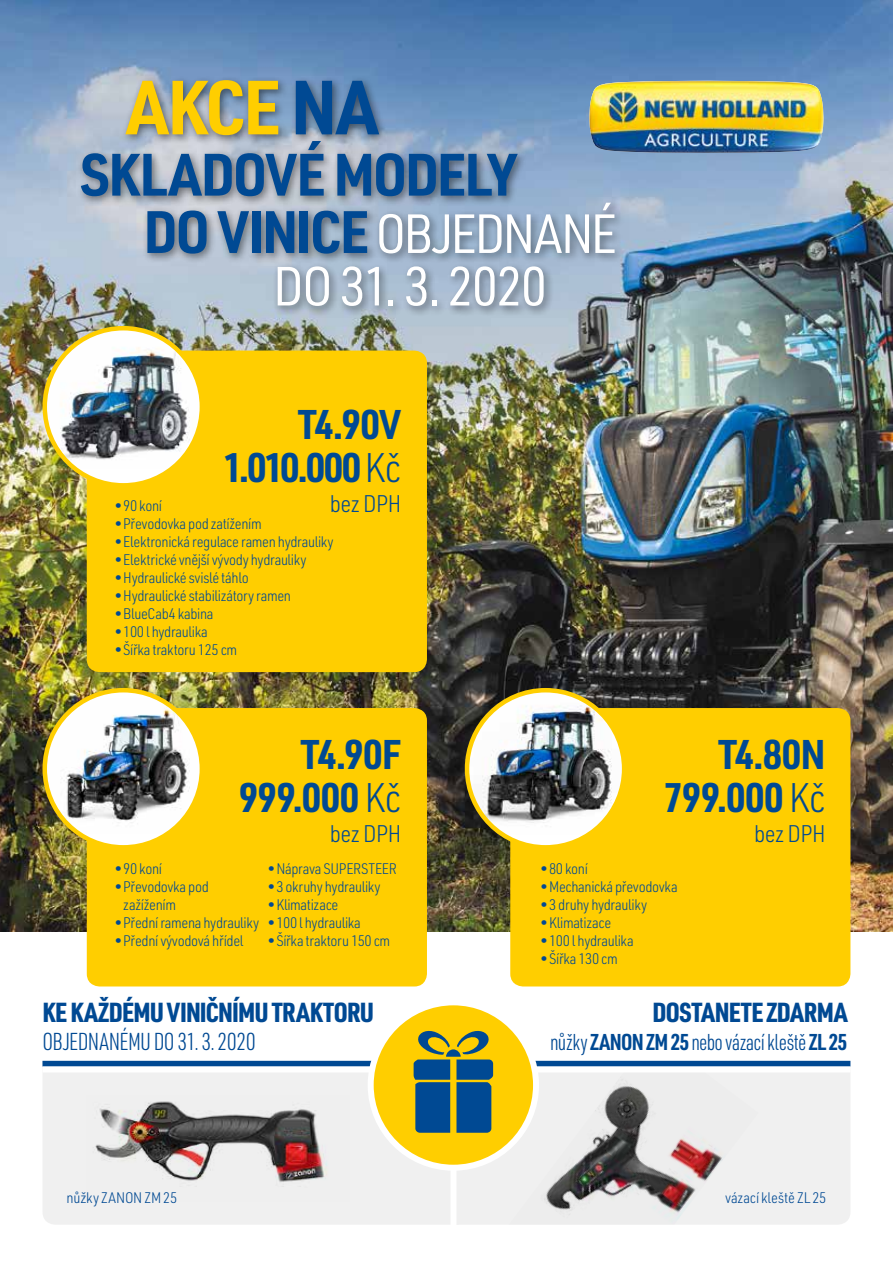
<style>
.page{position:relative;width:893px;height:1263px;background:#fff}
.page>*{position:absolute;margin:0;border:0;box-sizing:border-box;transform-origin:0 0}
.t1{font:700 75px "URWDIN Semi Cond";letter-spacing:-.005em;color:#ffce00}
.t2{font:700 58.5px "URWDIN Semi Cond";letter-spacing:-.03em;color:#004993}
.t3{font:54px/52.5px "URWDIN Semi Cond";letter-spacing:-.035em;color:#fff}
.t4{font:700 40.65px "URWDIN Semi Cond";letter-spacing:-.025em;color:#004993}
.t5{font:700 40.5px "URWDIN Semi Cond";letter-spacing:-.015em;color:#004993}
.t6{font:900 27px "URWDIN Cond";letter-spacing:-.015em;color:#004993}
.t7{font:300 24px "URWDIN Cond";letter-spacing:-.03em;color:#004993}
.t8{font:300 23.55px "URWDIN Semi Cond";letter-spacing:-.025em;color:#004993}
.t9{font:300 22.5px "URWDIN Cond";letter-spacing:-.025em;color:#004993}
.t10{font:300 15px/18px "URWDIN Semi Cond";letter-spacing:-.025em;color:#004993}
.t11{font:300 15px "URWDIN Semi Cond";letter-spacing:-.005em;color:#004993}
.s1{color:#004993}
.s2{font-weight:700;font-size:58.5px;color:#004993}
.s3{font-weight:300}
.s4{font-weight:700}
</style>
<div class="page">
<div style="left:43px;top:1073px;width:407px;height:152px;background:#f0f0f0"></div>
<div style="left:457px;top:1073px;width:393px;height:152px;background:#f0f0f0"></div>
<img style="left:507px;top:1073px;width:251px;height:152px">
<img style="left:0;top:0;width:893px;height:931px">
<div style="left:87px;top:351px;width:340px;height:321px;background:#ffce00;border-radius:13px"></div>
<div style="left:87px;top:708px;width:340px;height:278px;background:#ffce00;border-radius:13px"></div>
<div style="left:77px;top:75px;width:548px;height:242px;background:#000;opacity:.5"></div>
<img style="left:589px;top:81px;width:234px;height:72px">
<img style="left:87px;top:1095px;width:262px;height:106px">
<svg style="left:45px;top:328px;width:157px;height:157px"></svg>
<img style="left:45px;top:331px;width:157px;height:138px">
<div style="left:43px;top:326px;width:161px;height:162px;border:4px solid #ffce00;border-radius:50%"></div>
<svg style="left:45px;top:690px;width:157px;height:157px"></svg>
<img style="left:45px;top:698px;width:157px;height:135px">
<div style="left:43px;top:688px;width:161px;height:161px;border:4px solid #ffce00;border-radius:50%"></div>
<div style="left:510px;top:708px;width:340px;height:278px;background:#ffce00;border-radius:13px"></div>
<svg style="left:467px;top:690px;width:157px;height:157px"></svg>
<img style="left:467px;top:690px;width:157px;height:144px">
<div style="left:465px;top:688px;width:161px;height:161px;border:4px solid #ffce00;border-radius:50%"></div>
<div style="left:42px;top:1060px;width:808px;height:6px;background:#004993"></div>
<div style="left:371px;top:1002px;width:165px;height:166px;background:#ffce00;border-radius:50%"></div>
<div style="left:368px;top:999px;width:171px;height:172px;border:6px solid #fff;border-radius:50%"></div>
<svg style="left:414px;top:1030px;width:79px;height:103px"></svg>
<h1 class="t1" style="left:127px;top:56px;width:252px">AKCE<span class="s1">NA</span></h1>
<h2 class="t2" style="left:80px;top:135px;width:437px">SKLADOVÉ MODELY</h2>
<h3 class="t3" style="left:273px;top:206px;width:346px;text-indent:-129px"><span class="s2">DO VINICE</span> OBJEDNANÉ<br>DO 31. 3. 2020</h3>
<h3 class="t4" style="left:298px;top:396px;width:105px">T4.90V</h3>
<h3 class="t5" style="left:224px;top:440px;width:179px">1.010.000 <span class="s3">Kč</span></h3>
<h3 class="t8" style="left:330px;top:488px;width:73px">bez DPH</h3>
<p class="t10" style="left:115px;top:496px;width:49px">•90 koní</p>
<p class="t10" style="left:115px;top:514px;width:148px">•Převodovka pod zatížením</p>
<p class="t10" style="left:115px;top:532px;width:220px">•Elektronická regulace ramen hydrauliky</p>
<p class="t10" style="left:115px;top:550px;width:193px">•Elektrické vnější vývody hydrauliky</p>
<p class="t10" style="left:115px;top:568px;width:135px">•Hydraulické svislé táhlo</p>
<p class="t10" style="left:115px;top:586px;width:178px">•Hydraulické stabilizátory ramen</p>
<p class="t10" style="left:115px;top:604px;width:100px">•BlueCab4 kabina</p>
<p class="t10" style="left:115px;top:622px;width:95px">•100 l hydraulika</p>
<p class="t10" style="left:115px;top:640px;width:124px">•Šířka traktoru 125 cm</p>
<h3 class="t4" style="left:301px;top:726px;width:102px">T4.90F</h3>
<h3 class="t5" style="left:239px;top:770px;width:164px">999.000 <span class="s3">Kč</span></h3>
<h3 class="t8" style="left:330px;top:818px;width:73px">bez DPH</h3>
<p class="t10" style="left:115px;top:859px;width:49px">•90 koní</p>
<p class="t10" style="left:123px;top:877px;width:87px;text-indent:-9px">•Převodovka pod zažížením</p>
<p class="t10" style="left:115px;top:913px;width:146px">•Přední ramena hydrauliky</p>
<p class="t10" style="left:115px;top:931px;width:130px">•Přední vývodová hřídel</p>
<p class="t10" style="left:268px;top:859px;width:131px">•Náprava SUPERSTEER</p>
<p class="t10" style="left:268px;top:877px;width:114px">•3 okruhy hydrauliky</p>
<p class="t10" style="left:268px;top:895px;width:72px">•Klimatizace</p>
<p class="t10" style="left:268px;top:913px;width:95px">•100 l hydraulika</p>
<p class="t10" style="left:268px;top:931px;width:124px">•Šířka traktoru 150 cm</p>
<h3 class="t4" style="left:718px;top:726px;width:109px">T4.80N</h3>
<h3 class="t5" style="left:664px;top:770px;width:163px">799.000 <span class="s3">Kč</span></h3>
<h3 class="t8" style="left:754px;top:818px;width:73px">bez DPH</h3>
<p class="t10" style="left:541px;top:859px;width:49px">•80 koní</p>
<p class="t10" style="left:541px;top:877px;width:139px">•Mechanická převodovka</p>
<p class="t10" style="left:541px;top:895px;width:108px">•3 druhy hydrauliky</p>
<p class="t10" style="left:541px;top:913px;width:72px">•Klimatizace</p>
<p class="t10" style="left:541px;top:931px;width:95px">•100 l hydraulika</p>
<p class="t10" style="left:541px;top:949px;width:79px">•Šířka 130 cm</p>
<h3 class="t6" style="left:42px;top:993px;width:333px">KE KAŽDÉMU VINIČNÍMU TRAKTORU</h3>
<h3 class="t6" style="left:653px;top:993px;width:196px">DOSTANETE ZDARMA</h3>
<h3 class="t7" style="left:42px;top:1026px;width:215px">OBJEDNANÉMU DO 31. 3. 2020</h3>
<h3 class="t9" style="left:550px;top:1028px;width:299px">nůžky <span class="s4">ZANON ZM 25</span> nebo vázací kleště <span class="s4">ZL 25</span></h3>
<p class="t11" style="left:66px;top:1187px;width:112px">nůžky ZANON ZM 25</p>
<p class="t10" style="left:725px;top:1188px;width:103px">vázací kleště ZL 25</p>
</div>
